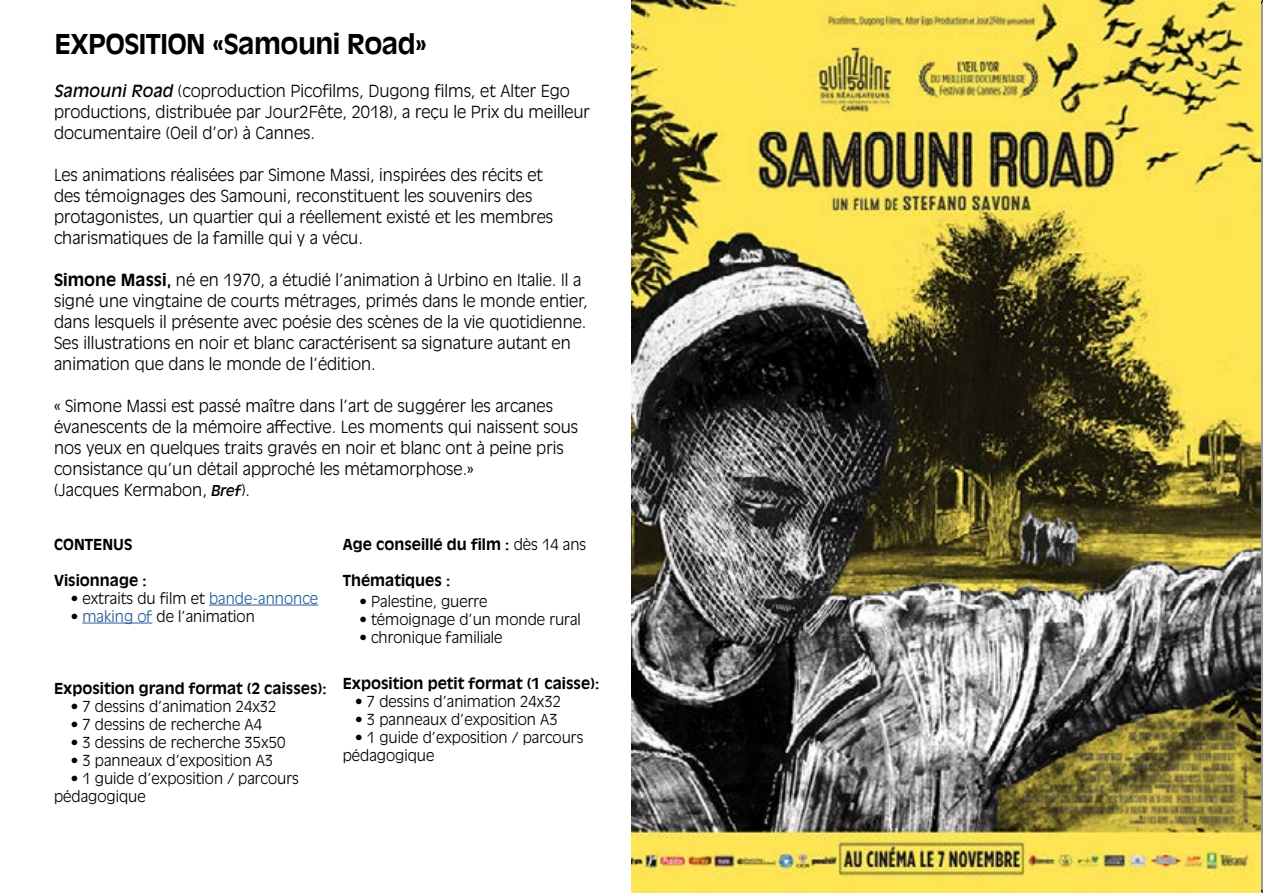
<style>
.page{position:relative;width:1263px;height:893px;background:#fff}
.page>*{position:absolute;margin:0;border:0;box-sizing:border-box;transform-origin:0 0}
.t1{font:700 27px "Antique Olive Std";letter-spacing:-.02em;color:#000}
.t2{font:300 16.5px/21px "Antique Olive Std";color:#000}
.t3{font:300 15px/18px "Antique Olive Std";color:#000}
.t4{font:700 15px "Antique Olive Std";color:#000}
.s1{font-weight:400;font-style:italic}
.s2{font-weight:700}
.s3{font-family:"Antique Olive";font-weight:400;font-style:italic}
.s4{color:#275b9b}
.s5{font-weight:300}
</style>
<div class="page">
<hr style="left:209px;top:605px;width:109px;height:1px;background:#275b9b">
<hr style="left:82px;top:623px;width:70px;height:1px;background:#275b9b">
<img style="left:631px;top:0;width:629px;height:893px">
<h1 class="t1" style="left:55px;top:27px;width:374px">EXPOSITION «Samouni Road»</h1>
<p class="t2" style="left:54px;top:81px;width:537px"><span class="s1">Samouni Road</span> (coproduction Picofilms, Dugong films, et Alter Ego productions, distribuée par Jour2Fête, 2018), a reçu le Prix du meilleur documentaire (Oeil d’or) à Cannes.</p>
<p class="t2" style="left:54px;top:165px;width:501px">Les animations réalisées par Simone Massi, inspirées des récits et des témoignages des Samouni, reconstituent les souvenirs des protagonistes, un quartier qui a réellement existé et les membres charismatiques de la famille qui y a vécu.</p>
<p class="t2" style="left:54px;top:270px;width:535px"><span class="s2">Simone Massi,</span> né en 1970, a étudié l’animation à Urbino en Italie. Il a signé une vingtaine de courts métrages, primés dans le monde entier, dans lesquels il présente avec poésie des scènes de la vie quotidienne.<br>Ses illustrations en noir et blanc caractérisent sa signature autant en animation que dans le monde de l’édition.</p>
<p class="t2" style="left:54px;top:396px;width:526px">« Simone Massi est passé maître dans l’art de suggérer les arcanes évanescents de la mémoire affective. Les moments qui naissent sous nos yeux en quelques traits gravés en noir et blanc ont à peine pris consistance qu’un détail approché les métamorphose.»<br>(Jacques Kermabon, <span class="s3">Bref</span>).</p>
<p class="t4" style="left:54px;top:535px;width:80px">CONTENUS</p>
<p class="t4" style="left:54px;top:571px;width:94px">Visionnage :</p>
<p class="t3" style="left:71px;top:589px;width:249px">• extraits du film et <span class="s4">bande-annonce</span></p>
<p class="t3" style="left:71px;top:607px;width:186px">• <span class="s4">making of</span> de l’animation</p>
<p class="t4" style="left:343px;top:535px;width:245px">Age conseillé du film : <span class="s5">dès 14 ans</span></p>
<p class="t4" style="left:343px;top:571px;width:109px">Thématiques :</p>
<p class="t3" style="left:359px;top:593px;width:130px">• Palestine, guerre</p>
<p class="t3" style="left:359px;top:611px;width:223px">• témoignage d’un monde rural</p>
<p class="t3" style="left:359px;top:629px;width:145px">• chronique familiale</p>
<p class="t4" style="left:54px;top:679px;width:274px">Exposition grand format (2 caisses):</p>
<p class="t3" style="left:71px;top:697px;width:207px">• 7 dessins d’animation 24x32</p>
<p class="t3" style="left:71px;top:715px;width:193px">• 7 dessins de recherche A4</p>
<p class="t3" style="left:71px;top:733px;width:216px">• 3 dessins de recherche 35x50</p>
<p class="t3" style="left:71px;top:751px;width:204px">• 3 panneaux d’exposition A3</p>
<p class="t3" style="left:54px;top:769px;width:246px;text-indent:17px">• 1 guide d’exposition / parcours pédagogique</p>
<p class="t4" style="left:343px;top:674px;width:258px">Exposition petit format (1 caisse):</p>
<p class="t3" style="left:355px;top:692px;width:207px">• 7 dessins d’animation 24x32</p>
<p class="t3" style="left:355px;top:710px;width:204px">• 3 panneaux d’exposition A3</p>
<p class="t3" style="left:343px;top:728px;width:242px;text-indent:13px">• 1 guide d’exposition / parcours pédagogique</p>
</div>
